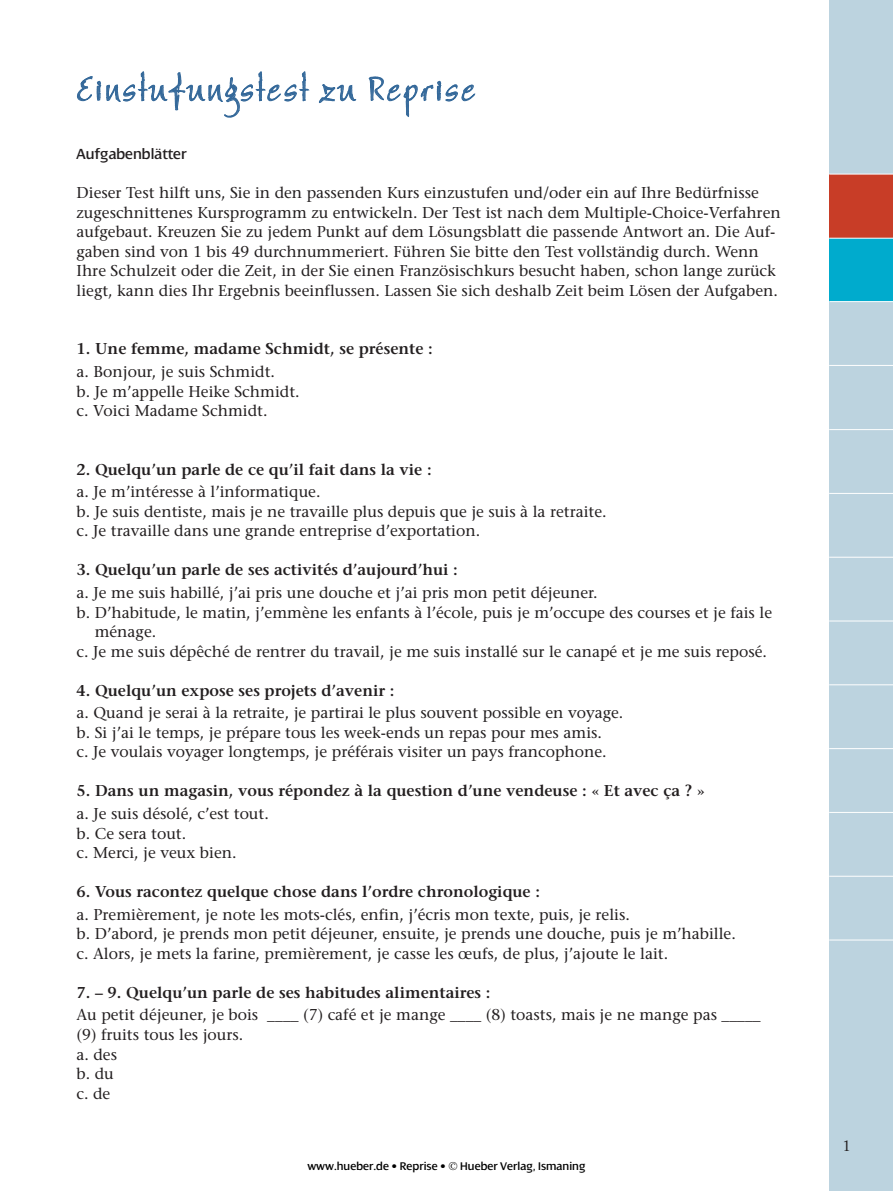
<style>
.page{position:relative;width:893px;height:1191px;background:#fff}
.page>*{position:absolute;margin:0;border:0;box-sizing:border-box;transform-origin:0 0}
.t1{font:36px "Bergell Plain";letter-spacing:.085em;color:#35699a}
.t2{font:15.6px/19.5px "Stone Serif LT";color:#231f20}
.t3{font:600 15.6px "Stone Serif LT";color:#231f20}
.t4{font:15.6px "Dialog";color:#231f20}
.t5{font:15px "Stone Serif LT";color:#231f20;scale:.9 1}
.t6{font:12px "Dialog";color:#000}
</style>
<div class="page">
<div style="left:829px;top:0;width:64px;height:1191px;background:#bcd3df"></div>
<div style="left:829px;top:174px;width:64px;height:128px;background:#c83d27"></div>
<div style="left:829px;top:238px;width:64px;height:128px;background:#00abcd"></div>
<div style="left:829px;top:302px;width:64px;height:64px;background:#bcd3df"></div>
<hr style="left:829px;top:429px;width:64px;height:1px;background:#fff">
<hr style="left:829px;top:493px;width:64px;height:1px;background:#fff">
<hr style="left:829px;top:557px;width:64px;height:1px;background:#fff">
<hr style="left:829px;top:620px;width:64px;height:1px;background:#fff">
<hr style="left:829px;top:684px;width:64px;height:1px;background:#fff">
<hr style="left:829px;top:748px;width:64px;height:1px;background:#fff">
<hr style="left:829px;top:812px;width:64px;height:1px;background:#fff">
<hr style="left:829px;top:876px;width:64px;height:1px;background:#fff">
<hr style="left:829px;top:939px;width:64px;height:1px;background:#fff">
<hr style="left:829px;top:174px;width:64px;height:1px;background:#fff">
<hr style="left:829px;top:238px;width:64px;height:1px;background:#fff">
<hr style="left:829px;top:301px;width:64px;height:1px;background:#fff">
<hr style="left:829px;top:365px;width:64px;height:1px;background:#fff">
<h1 class="t1" style="left:77px;top:73px;width:400px">Einstufungstest zu Reprise</h1>
<p class="t4" style="left:77px;top:148px;width:112px">Aufgabenblätter</p>
<p class="t2" style="left:77px;top:185px;width:706px">Dieser Test hilft uns, Sie in den passenden Kurs einzustufen und/oder ein auf Ihre Bedürfnisse zugeschnittenes Kursprogramm zu entwickeln. Der Test ist nach dem Multiple-Choice-Verfahren aufgebaut. Kreuzen Sie zu jedem Punkt auf dem Lösungsblatt die passende Antwort an. Die Auf&shy;gaben sind von 1 bis 49 durchnummeriert. Führen Sie bitte den Test vollständig durch. Wenn Ihre Schulzeit oder die Zeit, in der Sie einen Französischkurs besucht haben, schon lange zurück liegt, kann dies Ihr Ergebnis beeinflussen. Lassen Sie sich deshalb Zeit beim Lösen der Aufgaben.</p>
<p class="t3" style="left:77px;top:343px;width:358px">1. Une femme, madame Schmidt, se présente :</p>
<p class="t2" style="left:77px;top:363px;width:225px">a. Bonjour, je suis Schmidt.<br>b. Je m’appelle Heike Schmidt. c. Voici Madame Schmidt.</p>
<p class="t3" style="left:77px;top:463px;width:357px">2. Quelqu’un parle de ce qu’il fait dans la vie :</p>
<p class="t2" style="left:77px;top:484px;width:532px">a. Je m’intéresse à l’informatique.<br>b. Je suis dentiste, mais je ne travaille plus depuis que je suis à la retraite. c. Je travaille dans une grande entreprise d’exportation.</p>
<p class="t3" style="left:77px;top:564px;width:383px">3. Quelqu’un parle de ses activités d’aujourd’hui :</p>
<p class="t2" style="left:77px;top:584px;width:523px">a. Je me suis habillé, j’ai pris une douche et j’ai pris mon petit déjeuner.</p>
<p class="t2" style="left:77px;top:604px;width:697px">b. D’habitude, le matin, j’emmène les enfants à l’école, puis je m’occupe des courses et je fais le</p>
<p class="t2" style="left:95px;top:623px;width:63px">ménage.</p>
<p class="t2" style="left:77px;top:643px;width:692px">c. Je me suis dépêché de rentrer du travail, je me suis installé sur le canapé et je me suis reposé.</p>
<p class="t3" style="left:77px;top:684px;width:319px">4. Quelqu’un expose ses projets d’avenir :</p>
<p class="t2" style="left:77px;top:705px;width:548px">a. Quand je serai à la retraite, je partirai le plus souvent possible en voyage. b. Si j’ai le temps, je prépare tous les week-ends un repas pour mes amis.<br>c. Je voulais voyager longtemps, je préférais visiter un pays francophone.</p>
<p class="t3" style="left:77px;top:785px;width:630px">5. Dans un magasin, vous répondez à la question d’une vendeuse : « Et avec ça ? »</p>
<p class="t2" style="left:77px;top:805px;width:194px">a. Je suis désolé, c’est tout. b. Ce sera tout.<br>c. Merci, je veux bien.</p>
<p class="t3" style="left:77px;top:886px;width:465px">6. Vous racontez quelque chose dans l’ordre chronologique :</p>
<p class="t2" style="left:77px;top:906px;width:661px">a. Premièrement, je note les mots-clés, enfin, j’écris mon texte, puis, je relis.<br>b. D’abord, je prends mon petit déjeuner, ensuite, je prends une douche, puis je m’habille. c. Alors, je mets la farine, premièrement, je casse les œufs, de plus, j’ajoute le lait.</p>
<p class="t3" style="left:77px;top:986px;width:416px">7. – 9. Quelqu’un parle de ses habitudes alimentaires :</p>
<p class="t2" style="left:77px;top:1007px;width:686px">Au petit déjeuner, je bois ____ (7) café et je mange ____ (8) toasts, mais je ne mange pas _____ (9) fruits tous les jours.<br>a. des<br>b. du<br>c. de</p>
<p class="t6" style="left:307px;top:1159px;width:280px">www.hueber.de • Reprise • © Hueber Verlag, Ismaning</p>
<p class="t5" style="left:843px;top:1140px;width:10px">1</p>
</div>
